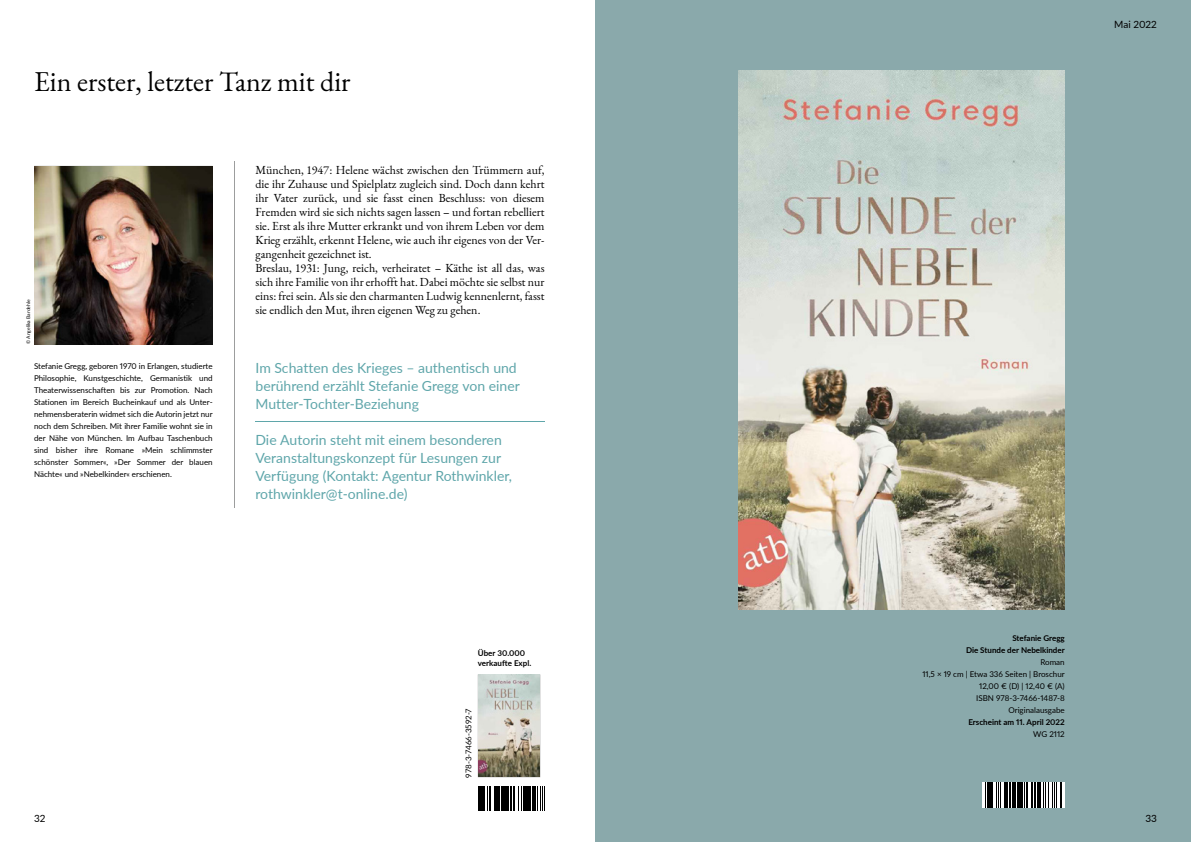
<style>
.page{position:relative;width:1191px;height:842px;background:#fff}
.page>*{position:absolute;margin:0;border:0;box-sizing:border-box;transform-origin:0 0}
.t1{font:28px "EB Garamond";color:#000}
.t2{font:14px/18px "Lato";color:#5fa6aa}
.t3{font:12px/14px "EB Garamond";color:#000}
.t4{font:10px "Lato";color:#000}
.t5{font:8px/12px "Lato";color:#000;text-align:justify}
.t6{font:700 8px/10px "Lato";color:#000}
.t7{font:5px "Lato";color:#000}
</style>
<div class="page">
<hr style="left:234px;top:162px;width:1px;height:346px;background:#9c9d9d">
<img style="left:34px;top:166px;width:178px;height:178px">
<hr style="left:255px;top:422px;width:289px;height:1px;background:#5fa6aa">
<img style="left:478px;top:675px;width:62px;height:102px">
<svg style="left:478px;top:786px;width:2px;height:24px"></svg>
<hr style="left:480px;top:786px;width:3px;height:24px;background:#000">
<hr style="left:483px;top:786px;width:2px;height:24px;background:#000">
<svg style="left:487px;top:786px;width:37px;height:24px"></svg>
<hr style="left:525px;top:786px;width:2px;height:24px;background:#000">
<hr style="left:527px;top:786px;width:3px;height:24px;background:#000">
<svg style="left:530px;top:786px;width:1px;height:24px"></svg>
<hr style="left:532px;top:786px;width:2px;height:24px;background:#000">
<hr style="left:534px;top:786px;width:2px;height:24px;background:#000">
<svg style="left:537px;top:786px;width:8px;height:24px"></svg>
<div style="left:595px;top:0;width:596px;height:842px;background:#8aa9ab"></div>
<img style="left:738px;top:71px;width:326px;height:538px">
<svg style="left:982px;top:782px;width:82px;height:26px"></svg>
<svg style="left:985px;top:782px;width:2px;height:26px"></svg>
<hr style="left:988px;top:782px;width:2px;height:26px;background:#000">
<hr style="left:991px;top:782px;width:2px;height:26px;background:#000">
<svg style="left:995px;top:782px;width:9px;height:26px"></svg>
<hr style="left:1005px;top:782px;width:3px;height:26px;background:#000">
<hr style="left:1008px;top:782px;width:2px;height:26px;background:#000">
<hr style="left:1012px;top:782px;width:2px;height:26px;background:#000">
<svg style="left:1015px;top:782px;width:13px;height:26px"></svg>
<hr style="left:1031px;top:782px;width:2px;height:26px;background:#000">
<hr style="left:1034px;top:782px;width:2px;height:26px;background:#000">
<svg style="left:1037px;top:782px;width:25px;height:26px"></svg>
<h1 class="t1" style="left:34px;top:63px;width:318px">Ein erster, letzter Tanz mit dir</h1>
<p class="t7" style="left:25px;top:344px;width:46px;rotate:-90deg">© Angelika Bardehle</p>
<p class="t3" style="left:255px;top:163px;width:291px">München, 1947: Helene wächst zwischen den Trümmern auf, die ihr Zuhause und Spielplatz zugleich sind. Doch dann kehrt ihr Vater zurück, und sie fasst einen Beschluss: von diesem Fremden wird sie sich nichts sagen lassen – und fortan rebelliert sie. Erst als ihre Mutter erkrankt und von ihrem Leben vor dem Krieg erzählt, erkennt Helene, wie auch ihr eigenes von der Ver&shy;gangenheit gezeichnet ist.<br>Breslau, 1931: Jung, reich, verheiratet – Käthe ist all das, was sich ihre Familie von ihr erhofft hat. Dabei möchte sie selbst nur eins: frei sein. Als sie den charmanten Ludwig kennenlernt, fasst sie endlich den Mut, ihren eigenen Weg zu gehen.</p>
<p class="t5" style="left:34px;top:359px;width:180px">Stefanie Gregg, geboren 1970 in Erlangen, studierte Philosophie, Kunstgeschichte, Germanistik und Theaterwissenschaften bis zur Promotion. Nach Stationen im Bereich Bucheinkauf und als Unter&shy;nehmensberaterin widmet sich die Autorin jetzt nur noch dem Schreiben. Mit ihrer Familie wohnt sie in der Nähe von München. Im Aufbau Taschenbuch sind bisher ihre Romane »Mein schlimmster schönster Sommer«, »Der Sommer der blauen Nächte« und »Nebelkinder« erschienen.</p>
<p class="t2" style="left:255px;top:358px;width:266px">Im Schatten des Krieges – authentisch und berührend erzählt Stefanie Gregg von einer<br>Mutter-Tochter-Beziehung</p>
<p class="t2" style="left:255px;top:430px;width:258px">Die Autorin steht mit einem besonderen Veranstaltungskonzept für Lesungen zur Verfügung (Kontakt: Agentur Rothwinkler, rothwinkler@t-online.de)</p>
<p class="t6" style="left:478px;top:648px;width:55px">Über 30.000 verkaufte Expl.</p>
<p class="t4" style="left:34px;top:811px;width:13px">32</p>
<p class="t5" style="left:462px;top:778px;width:71px;rotate:-90deg">978-3-7466-3592-7</p>
<p class="t4" style="left:1114px;top:18px;width:44px">Mai 2022</p>
<p class="t6" style="left:966px;top:632px;width:100px;line-height:12px;text-align:right">Stefanie Gregg<br>Die Stunde der Nebelkinder</p>
<p class="t5" style="left:922px;top:656px;width:144px;text-align:right">Roman<br>11,5 × 19 cm | Etwa 336 Seiten | Broschur<br>12,00 € (D) | 12,40 € (A)<br>ISBN 978-3-7466-1487-8<br>Originalausgabe</p>
<p class="t6" style="left:968px;top:717px;width:98px">Erscheint am 11. April 2022</p>
<p class="t5" style="left:1033px;top:728px;width:33px">WG 2112</p>
<p class="t4" style="left:1145px;top:811px;width:13px">33</p>
</div>
